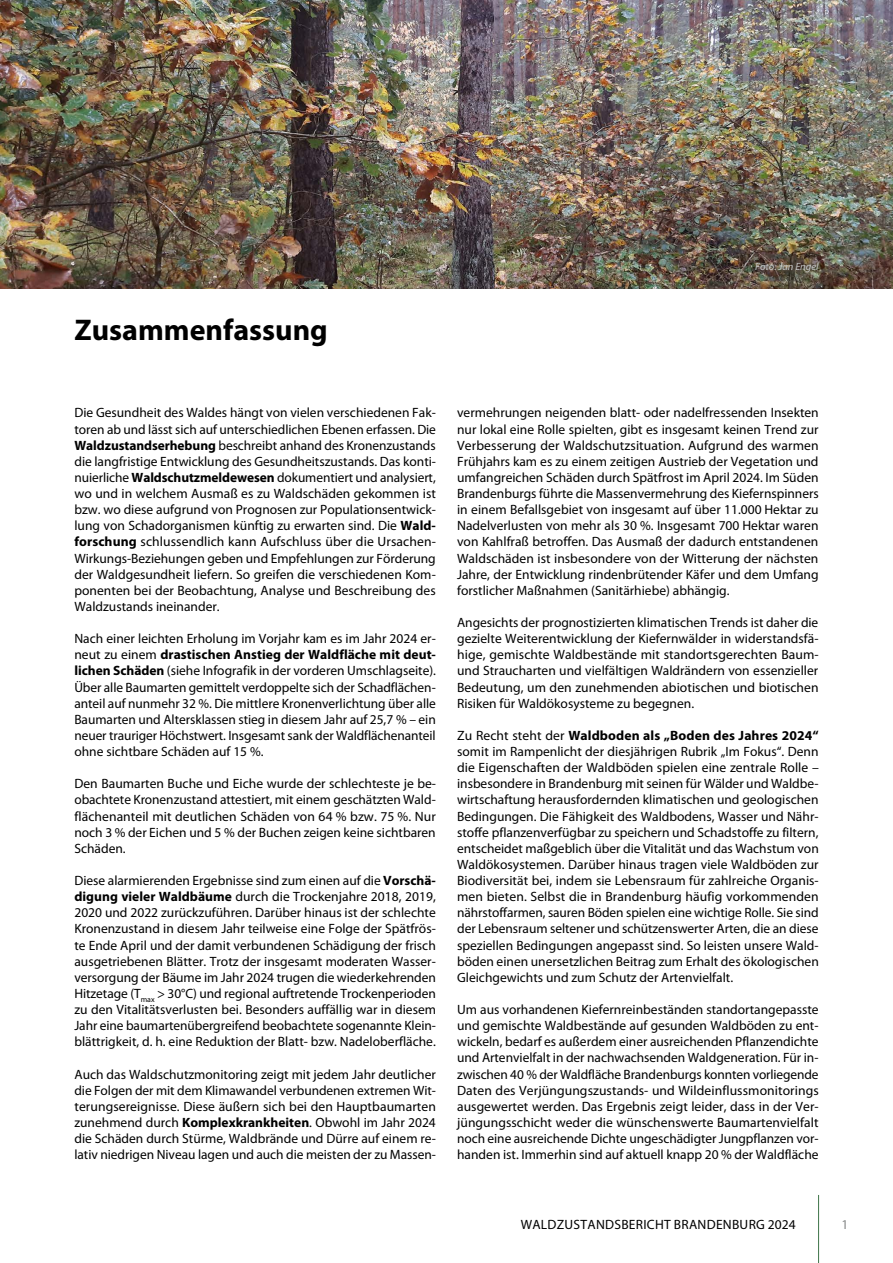
<style>
.page{position:relative;width:893px;height:1263px;background:#fff}
.page>*{position:absolute;margin:0;border:0;box-sizing:border-box;transform-origin:0 0}
.Überschrift_1{font:700 30px "Myriad Pro";color:#000}
.Fließtext_9pt_-_10_3{font:13.5px/16.2px "Myriad Pro";color:#000;text-align:justify}
.Fließtext_9pt_-_10_3-2{font:13.5px "Myriad Pro";letter-spacing:.02em;color:#000}
.t1{font:13.5px "Myriad Pro";color:#878988}
.Bildtext{font:italic 10.5px "Myriad Pro";color:#c5c7c7}
.s1{font-weight:700}
</style>
<div class="page">
<hr style="left:818px;top:1195px;width:1px;height:68px;background:#3d7448">
<img style="left:0;top:0;width:893px;height:288px">
<p class="Überschrift_1" style="left:74px;top:311px;width:255px">Zusammenfassung</p>
<p class="Bildtext" style="left:755px;top:260px;width:65px">Foto: Jan Engel</p>
<p class="Fließtext_9pt_-_10_3" style="left:74px;top:404px;width:363px">Die Gesundheit des Waldes hängt von vielen verschiedenen Fak&shy;toren ab und lässt sich auf unterschiedlichen Ebenen erfassen. Die <span class="s1">Waldzustandserhebung</span> beschreibt anhand des Kronenzustands die langfristige Entwicklung des Gesundheitszustands. Das konti&shy;nuierliche <span class="s1">Waldschutzmeldewesen</span> dokumentiert und analysiert, wo und in welchem Ausmaß es zu Waldschäden gekommen ist bzw. wo diese aufgrund von Prognosen zur Populationsentwick&shy;lung von Schadorganismen künftig zu erwarten sind. Die <span class="s1">Wald&shy;forschung</span> schlussendlich kann Aufschluss über die Ursachen-Wirkungs-Beziehungen geben und Empfehlungen zur Förderung der Waldgesundheit liefern. So greifen die verschiedenen Kom&shy;ponenten bei der Beobachtung, Analyse und Beschreibung des Waldzustands ineinander.</p>
<p class="Fließtext_9pt_-_10_3" style="left:74px;top:630px;width:363px">Nach einer leichten Erholung im Vorjahr kam es im Jahr 2024 er&shy;neut zu einem <span class="s1">drastischen Anstieg der Waldfläche mit deut&shy;lichen Schäden</span> (siehe Infografik in der vorderen Umschlagseite).<br>Über alle Baumarten gemittelt verdoppelte sich der Schadflächen&shy;anteil auf nunmehr 32 %. Die mittlere Kronenverlichtung über alle Baumarten und Altersklassen stieg in diesem Jahr auf 25,7 % – ein neuer trauriger Höchstwert. Insgesamt sank der Waldflächenanteil ohne sichtbare Schäden auf 15 %.</p>
<p class="Fließtext_9pt_-_10_3" style="left:74px;top:775px;width:363px">Den Baumarten Buche und Eiche wurde der schlechteste je be&shy;obachtete Kronenzustand attestiert, mit einem geschätzten Wald&shy;flächenanteil mit deutlichen Schäden von 64 % bzw. 75 %. Nur noch 3 % der Eichen und 5 % der Buchen zeigen keine sichtbaren Schäden.</p>
<p class="Fließtext_9pt_-_10_3" style="left:74px;top:872px;width:363px">Diese alarmierenden Ergebnisse sind zum einen auf die <span class="s1">Vorschä&shy;digung vieler Waldbäume</span> durch die Trockenjahre 2018, 2019, 2020 und 2022 zurückzuführen. Darüber hinaus ist der schlechte Kronenzustand in diesem Jahr teilweise eine Folge der Spätfrös&shy;te Ende April und der damit verbundenen Schädigung der frisch ausgetriebenen Blätter. Trotz der insgesamt moderaten Wasser&shy;versorgung der Bäume im Jahr 2024 trugen die wiederkehrenden Hitzetage (T<sub>max</sub> &gt; 30°C) und regional auftretende Trockenperioden zu den Vitalitätsverlusten bei. Besonders auffällig war in diesem Jahr eine baumartenübergreifend beobachtete sogenannte Klein&shy;blättrigkeit, d. h. eine Reduktion der Blatt- bzw. Nadeloberfläche.</p>
<p class="Fließtext_9pt_-_10_3" style="left:74px;top:1066px;width:363px">Auch das Waldschutzmonitoring zeigt mit jedem Jahr deutlicher die Folgen der mit dem Klimawandel verbundenen extremen Wit&shy;terungsereignisse. Diese äußern sich bei den Hauptbaumarten zunehmend durch <span class="s1">Komplexkrankheiten</span>. Obwohl im Jahr 2024 die Schäden durch Stürme, Waldbrände und Dürre auf einem re&shy;lativ niedrigen Niveau lagen und auch die meisten der zu Massen-</p>
<p class="Fließtext_9pt_-_10_3" style="left:457px;top:404px;width:363px">vermehrungen neigenden blatt- oder nadelfressenden Insekten nur lokal eine Rolle spielten, gibt es insgesamt keinen Trend zur Verbesserung der Waldschutzsituation. Aufgrund des warmen Frühjahrs kam es zu einem zeitigen Austrieb der Vegetation und umfangreichen Schäden durch Spätfrost im April 2024. Im Süden Brandenburgs führte die Massenvermehrung des Kiefernspinners in einem Befallsgebiet von insgesamt auf über 11.000 Hektar zu Nadelverlusten von mehr als 30 %. Insgesamt 700 Hektar waren von Kahlfraß betroffen. Das Ausmaß der dadurch entstandenen Waldschäden ist insbesondere von der Witterung der nächsten Jahre, der Entwicklung rindenbrütender Käfer und dem Umfang forstlicher Maßnahmen (Sanitärhiebe) abhängig.</p>
<p class="Fließtext_9pt_-_10_3" style="left:457px;top:614px;width:363px">Angesichts der prognostizierten klimatischen Trends ist daher die gezielte Weiterentwicklung der Kiefernwälder in widerstandsfä&shy;hige, gemischte Waldbestände mit standortsgerechten Baum&shy;und Straucharten und vielfältigen Waldrändern von essenzieller Bedeutung, um den zunehmenden abiotischen und biotischen Risiken für Waldökosysteme zu begegnen.</p>
<p class="Fließtext_9pt_-_10_3" style="left:457px;top:727px;width:363px">Zu Recht steht der <span class="s1">Waldboden als „Boden des Jahres 2024“ </span>somit im Rampenlicht der diesjährigen Rubrik „Im Fokus“. Denn die Eigenschaften der Waldböden spielen eine zentrale Rolle – insbesondere in Brandenburg mit seinen für Wälder und Waldbe&shy;wirtschaftung herausfordernden klimatischen und geologischen Bedingungen. Die Fähigkeit des Waldbodens, Wasser u nd Nähr&shy;stoffe pflanzenverfügbar zu speichern und Schadstoffe zu filtern, entscheidet maßgeblich über die Vitalität und das Wachstum von Waldökosystemen. Darüber hinaus tragen viele Waldböden zur Biodiversität bei, indem sie Lebensraum für zahlreiche Organis&shy;men bieten. Selbst die in Brandenburg häufig vorkommenden nährstoffarmen, sauren Böden spielen eine wichtige Rolle. Sie sind der Lebensraum seltener und schützenswerter Arten, die an diese speziellen Bedingungen angepasst sind. So leisten unsere Wald&shy;böden einen unersetzlichen Beitrag zum Erhalt des ökologischen Gleichgewichts und zum Schutz der Artenvielfalt.</p>
<p class="Fließtext_9pt_-_10_3" style="left:457px;top:1001px;width:363px">Um aus vorhandenen Kiefernreinbeständen standortangepasste und gemischte Waldbestände auf gesunden Waldböden zu ent&shy;wickeln, bedarf es außerdem einer ausreichenden Pflanzendichte und Artenvielfalt in der nachwachsenden Waldgeneration. Für in&shy;zwischen 40 % der Waldfläche Brandenburgs konnten vorliegende Daten des Verjüngungszustands- und Wildeinflussmonitorings ausgewertet werden. Das Ergebnis zeigt leider, dass in der Ver&shy;jüngungsschicht weder die wünschenswerte Baumartenvielfalt noch eine ausreichende Dichte ungeschädigter Jungpflanzen vor&shy;handen ist. Immerhin sind auf aktuell knapp 20 % der Waldfläche</p>
<p class="Fließtext_9pt_-_10_3-2" style="left:521px;top:1216px;width:276px">WALDZUSTANDSBERICHT BRANDENBURG 2024</p>
<p class="t1" style="left:841px;top:1216px;width:8px">1</p>
</div>
